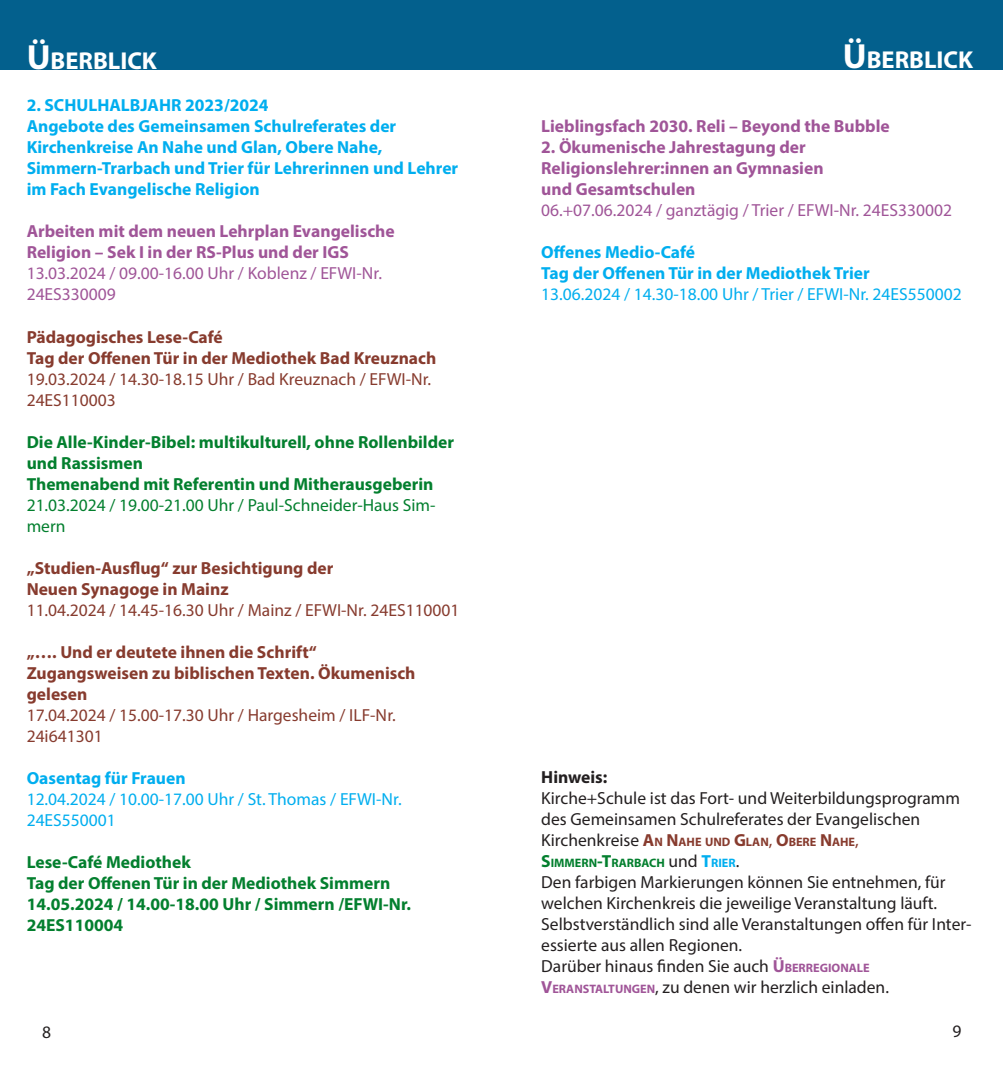
<style>
.page{position:relative;width:1003px;height:1072px;background:#fff}
.page>*{position:absolute;margin:0;border:0;box-sizing:border-box;transform-origin:0 0}
.t1{font:700 24.5px "Myriad Pro";color:#fff}
.t2{font:17.5px/21px "Myriad Pro";color:#231f20}
.t3{font:700 17.5px/21px "Myriad Pro";color:#a05598}
.t4{font:700 17.5px/21px "Myriad Pro";color:#00aeef}
.t5{font:700 17.5px/21px "Myriad Pro";color:#037f2e}
.t6{font:700 17.5px/21px "Myriad Pro";color:#873b2e}
.t7{font:17.5px/21px "Myriad Pro";color:#873b2e}
.t8{font:17.5px/21px "Myriad Pro";color:#00aeef}
.t9{font:17.5px/21px "Myriad Pro";color:#037f2e}
.t10{font:17.5px "Myriad Pro";color:#a05598}
.t11{font:700 17.5px "Myriad Pro";color:#00aeef}
.t12{font:700 17.5px "Myriad Pro";color:#231f20}
.s1{font-size:35px}
.s2{font-weight:400}
.s3{font-weight:700;color:#873b2e}
.s4{font-weight:700;font-size:12.25px;color:#873b2e}
.s5{color:#873b2e}
.s6{font-weight:700;color:#037f2e}
.s7{font-weight:700;font-size:12.25px;color:#037f2e}
.s8{font-weight:700;color:#00aeef}
.s9{font-weight:700;font-size:12.25px;color:#00aeef}
.s10{font-weight:700;color:#a05598}
.s11{font-weight:700;font-size:12.25px;color:#a05598}
</style>
<div class="page">
<div style="left:0;top:0;width:1002px;height:69px;background:#03608d"></div>
<h1 class="t1" style="left:27px;top:45px;width:130px"><span class="s1">Ü</span> BERBLICK</h1>
<p class="t11" style="left:27px;top:94px;width:39px">2. SCHULH</p>
<p class="t11" style="left:109px;top:94px;width:161px">ALBJAHR 2023/2024</p>
<p class="t4" style="left:27px;top:115px;width:433px">Angebote des Gemeinsamen Schulreferates der Kirchenkreise An Nahe und Glan, Obere Nahe, Simmern-Trarbach und Trier für Lehrerinnen und Lehrer im Fach Evangelische Religion</p>
<p class="t3" style="left:27px;top:220px;width:369px">Arbeiten mit dem neuen Lehrplan Evangelische Religion – Sek I in der RS-Plus und der IGS <span class="s2">13.03.2024 / 09.00-16.00</span> <span class="s2">Uhr / Koblenz / EFWI-Nr.<br>24ES330009</span></p>
<p class="t6" style="left:27px;top:325px;width:411px">Pädagogisches Lese-Café<br>Tag der Offenen Tür in der Mediothek Bad Kreuznach</p>
<p class="t7" style="left:27px;top:368px;width:406px">19.03.2024 / 14.30-18.15 Uhr / Bad Kreuznach / EFWI-Nr.<br>24ES110003</p>
<p class="t5" style="left:27px;top:430px;width:429px">Die Alle-Kinder-Bibel: multikulturell, ohne Rollenbilder und Rassismen<br>Themenabend mit Referentin und Mitherausgeberin</p>
<p class="t9" style="left:27px;top:494px;width:410px">21.03.2024 / 19.00-21.00 Uhr / Paul-Schneider-Haus Sim&shy;mern</p>
<p class="t6" style="left:27px;top:556px;width:308px">„Studien-Ausflug“ zur Besichtigung der<br>Neuen Synagoge in Mainz</p>
<p class="t7" style="left:27px;top:599px;width:434px">11.04.2024 / 14.45-16.30 Uhr / Mainz / EFWI-Nr. 24ES110001</p>
<p class="t6" style="left:27px;top:640px;width:390px">„…. Und er deutete ihnen die Schrift“<br>Zugangsweisen zu biblischen Texten. Ökumenisch gelesen</p>
<p class="t7" style="left:27px;top:704px;width:370px">17.04.2024 / 15.00-17.30 Uhr / Hargesheim / ILF-Nr.<br>24i641301</p>
<p class="t4" style="left:27px;top:766px;width:160px">Oasentag für Frauen</p>
<p class="t8" style="left:27px;top:788px;width:376px">12.04.2024 / 10.00-17.00 Uhr / St. Thomas / EFWI-Nr.<br>24ES550001</p>
<p class="t5" style="left:27px;top:850px;width:386px">Lese-Café Mediothek<br>Tag der Offenen Tür in der Mediothek Simmern<br>14.05.2024 / 14.00-18.00 Uhr / Simmern /EFWI-Nr.<br>24ES110004</p>
<h1 class="t1" style="left:842px;top:44px;width:130px"><span class="s1">Ü</span> BERBLICK</h1>
<p class="t3" style="left:541px;top:115px;width:350px">Lieblingsfach 2030. Reli – Beyond the Bubble</p>
<p class="t3" style="left:541px;top:136px;width:284px">2. Ökumenische Jahrestagung der<br>Religionslehrer:innen an Gymnasien und Gesamtschulen</p>
<p class="t10" style="left:541px;top:199px;width:412px">06.+07.06.2024 / ganztägig / Trier / EFWI-Nr. 24ES330002</p>
<p class="t4" style="left:541px;top:241px;width:330px">Offenes Medio-Café<br>Tag der Offenen Tür in der Mediothek Trier</p>
<p class="t8" style="left:541px;top:283px;width:422px">13.06.2024 / 14.30-18.00 Uhr / Trier / EFWI-Nr. 24ES550002</p>
<p class="t12" style="left:541px;top:765px;width:68px">Hinweis:</p>
<p class="t2" style="left:541px;top:787px;width:420px">Kirche+Schule ist das Fort- und Weiterbildungsprogramm des Gemeinsamen Schulreferates der Evangelischen</p>
<p class="t2" style="left:541px;top:829px;width:319px">Kirchenkreise <span class="s3">A</span><span class="s4">N</span> <span class="s3">N</span><span class="s4">AHE UND</span> <span class="s3">G</span><span class="s4">LAN</span><span class="s5">,</span> <span class="s3">O</span><span class="s4">BERE</span> <span class="s3">N</span><span class="s4">AHE</span><span class="s5">,<br></span><span class="s6">S</span><span class="s7">IMMERN</span><span class="s6">-T</span><span class="s7">RARBACH</span> und <span class="s8">T</span><span class="s9">RIER</span>.</p>
<p class="t2" style="left:541px;top:871px;width:431px">Den farbigen Markierungen können Sie entnehmen, für welchen Kirchenkreis die jeweilige Veranstaltung läuft.<br>Selbstverständlich sind alle Veranstaltungen offen für Inter&shy;essierte aus allen Regionen.<br>Darüber hinaus finden Sie auch <span class="s10">Ü</span> <span class="s11">BERREGIONALE </span><span class="s10">V</span><span class="s11">ERANSTALTUNGEN</span>, zu denen wir herzlich einladen.</p>
<p class="t2" style="left:42px;top:1021px;width:10px">8</p>
<p class="t2" style="left:952px;top:1020px;width:10px">9</p>
</div>
